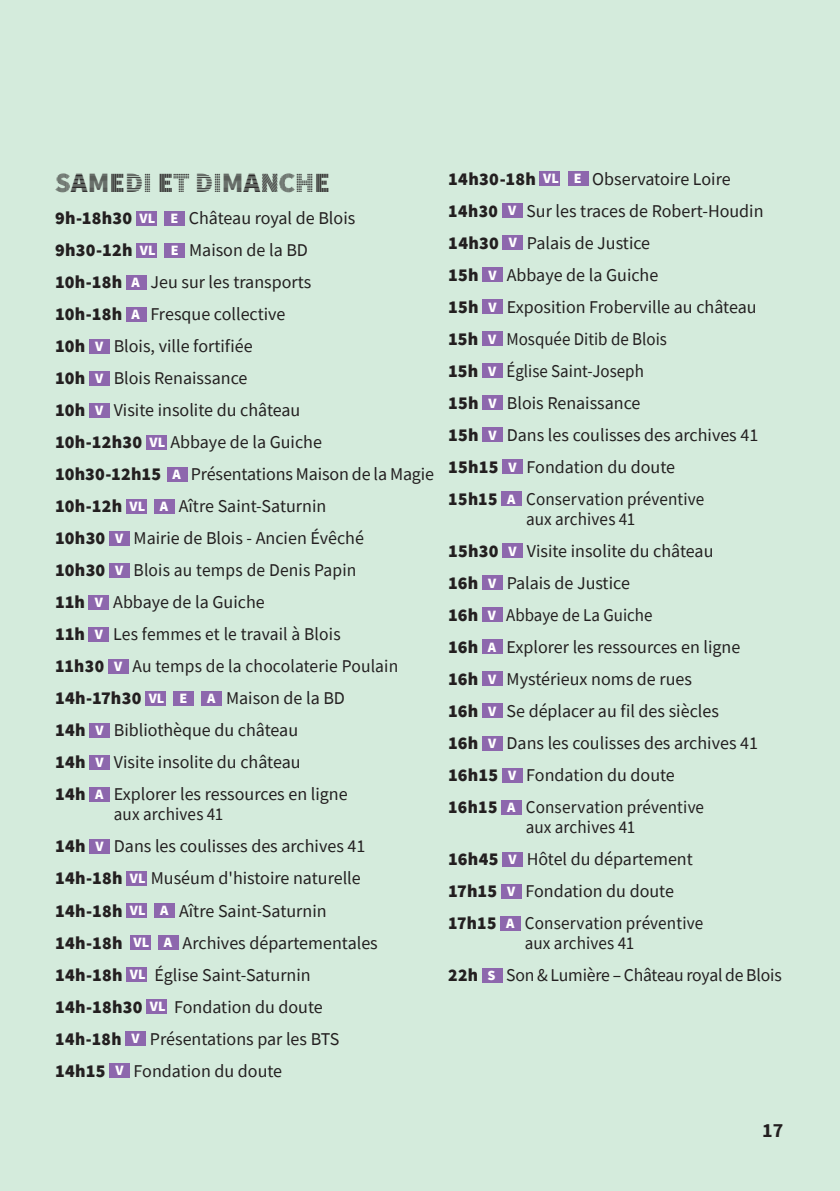
<style>
.page{position:relative;width:840px;height:1191px;background:#fff}
.page>*{position:absolute;margin:0;border:0;box-sizing:border-box;transform-origin:0 0}
.t1{font:900 28px "Source Sans Pro DISPLAYV2";color:#231f20}
.t2{font:700 20px "Source Sans Pro";color:#231f20}
.t3{font:18px/32px "Source Sans Pro";color:#231f20}
.t4{font:18px/32px "Source Sans Pro";color:#231f20;scale:.95 1}
.s1{font-weight:900}
.s2{font-weight:900;font-size:14.2px;color:#fff}
</style>
<div class="page">
<div style="left:0;top:0;width:839px;height:1191px;background:#d4ebdc"></div>
<div style="left:136px;top:211px;width:21px;height:15px;background:#8d67ad"></div>
<div style="left:164px;top:211px;width:21px;height:15px;background:#8d67ad"></div>
<div style="left:136px;top:243px;width:21px;height:15px;background:#8d67ad"></div>
<div style="left:164px;top:243px;width:21px;height:15px;background:#8d67ad"></div>
<div style="left:126px;top:275px;width:21px;height:15px;background:#8d67ad"></div>
<div style="left:126px;top:307px;width:21px;height:15px;background:#8d67ad"></div>
<div style="left:89px;top:339px;width:21px;height:15px;background:#8d67ad"></div>
<div style="left:89px;top:371px;width:21px;height:15px;background:#8d67ad"></div>
<div style="left:89px;top:403px;width:21px;height:15px;background:#8d67ad"></div>
<div style="left:146px;top:435px;width:20px;height:15px;background:#8d67ad"></div>
<div style="left:167px;top:467px;width:21px;height:15px;background:#8d67ad"></div>
<div style="left:126px;top:499px;width:21px;height:15px;background:#8d67ad"></div>
<div style="left:154px;top:499px;width:21px;height:15px;background:#8d67ad"></div>
<div style="left:109px;top:531px;width:21px;height:15px;background:#8d67ad"></div>
<div style="left:109px;top:563px;width:21px;height:15px;background:#8d67ad"></div>
<div style="left:88px;top:595px;width:21px;height:15px;background:#8d67ad"></div>
<div style="left:88px;top:627px;width:21px;height:15px;background:#8d67ad"></div>
<div style="left:108px;top:659px;width:21px;height:15px;background:#8d67ad"></div>
<div style="left:145px;top:691px;width:21px;height:15px;background:#8d67ad"></div>
<div style="left:173px;top:691px;width:21px;height:15px;background:#8d67ad"></div>
<div style="left:201px;top:691px;width:21px;height:15px;background:#8d67ad"></div>
<div style="left:89px;top:723px;width:21px;height:15px;background:#8d67ad"></div>
<div style="left:89px;top:755px;width:21px;height:15px;background:#8d67ad"></div>
<div style="left:89px;top:787px;width:21px;height:15px;background:#8d67ad"></div>
<div style="left:89px;top:839px;width:21px;height:15px;background:#8d67ad"></div>
<div style="left:126px;top:871px;width:21px;height:15px;background:#8d67ad"></div>
<div style="left:126px;top:903px;width:21px;height:15px;background:#8d67ad"></div>
<div style="left:154px;top:903px;width:21px;height:15px;background:#8d67ad"></div>
<div style="left:130px;top:935px;width:20px;height:15px;background:#8d67ad"></div>
<div style="left:158px;top:935px;width:21px;height:15px;background:#8d67ad"></div>
<div style="left:126px;top:967px;width:21px;height:15px;background:#8d67ad"></div>
<div style="left:146px;top:999px;width:21px;height:15px;background:#8d67ad"></div>
<div style="left:125px;top:1031px;width:21px;height:15px;background:#8d67ad"></div>
<div style="left:109px;top:1063px;width:21px;height:15px;background:#8d67ad"></div>
<div style="left:539px;top:171px;width:21px;height:15px;background:#8d67ad"></div>
<div style="left:567px;top:171px;width:21px;height:15px;background:#8d67ad"></div>
<div style="left:501px;top:203px;width:21px;height:15px;background:#8d67ad"></div>
<div style="left:502px;top:235px;width:21px;height:15px;background:#8d67ad"></div>
<div style="left:482px;top:267px;width:21px;height:15px;background:#8d67ad"></div>
<div style="left:482px;top:299px;width:21px;height:15px;background:#8d67ad"></div>
<div style="left:481px;top:331px;width:21px;height:15px;background:#8d67ad"></div>
<div style="left:481px;top:363px;width:21px;height:15px;background:#8d67ad"></div>
<div style="left:482px;top:395px;width:21px;height:15px;background:#8d67ad"></div>
<div style="left:482px;top:427px;width:21px;height:15px;background:#8d67ad"></div>
<div style="left:502px;top:459px;width:20px;height:15px;background:#8d67ad"></div>
<div style="left:501px;top:491px;width:21px;height:15px;background:#8d67ad"></div>
<div style="left:502px;top:543px;width:21px;height:15px;background:#8d67ad"></div>
<div style="left:482px;top:575px;width:20px;height:15px;background:#8d67ad"></div>
<div style="left:481px;top:607px;width:21px;height:15px;background:#8d67ad"></div>
<div style="left:482px;top:639px;width:20px;height:15px;background:#8d67ad"></div>
<div style="left:481px;top:671px;width:21px;height:15px;background:#8d67ad"></div>
<div style="left:482px;top:703px;width:20px;height:15px;background:#8d67ad"></div>
<div style="left:482px;top:735px;width:20px;height:15px;background:#8d67ad"></div>
<div style="left:501px;top:767px;width:21px;height:15px;background:#8d67ad"></div>
<div style="left:501px;top:799px;width:20px;height:15px;background:#8d67ad"></div>
<div style="left:502px;top:851px;width:20px;height:15px;background:#8d67ad"></div>
<div style="left:500px;top:883px;width:21px;height:15px;background:#8d67ad"></div>
<div style="left:500px;top:915px;width:21px;height:15px;background:#8d67ad"></div>
<div style="left:481px;top:967px;width:21px;height:15px;background:#8d67ad"></div>
<h1 class="t1" style="left:55px;top:168px;width:276px">SAMEDI ET DIMANCHE</h1>
<p class="t3" style="left:55px;top:202px;width:380px"><span class="s1">9h-18h30</span> <span class="s2">VL E</span> Château royal de Blois<br><span class="s1">9h30-12h</span> <span class="s2">VL E</span> Maison de la BD<br><span class="s1">10h-18h</span> <span class="s2">A</span> Jeu sur les transports<br><span class="s1">10h-18h</span> <span class="s2">A</span> Fresque collective<br><span class="s1">10h</span> <span class="s2">V</span> Blois, ville fortifiée<br><span class="s1">10h</span> <span class="s2">V</span> Blois Renaissance<br><span class="s1">10h</span> <span class="s2">V</span> Visite insolite du château<br><span class="s1">10h-12h30</span> <span class="s2">VL</span> Abbaye de la Guiche<br><span class="s1">10h30-12h15</span> <span class="s2">A</span> Présentations Maison de la Magie<br><span class="s1">10h-12h</span> <span class="s2">VL A</span> Aître Saint-Saturnin<br><span class="s1">10h30</span> <span class="s2">V</span> Mairie de Blois - Ancien Évêché<br><span class="s1">10h30</span> <span class="s2">V</span> Blois au temps de Denis Papin<br><span class="s1">11h</span> <span class="s2">V</span> Abbaye de la Guiche<br><span class="s1">11h</span> <span class="s2">V</span> Les femmes et le travail à Blois<br><span class="s1">11h30</span> <span class="s2">V</span> Au temps de la chocolaterie Poulain<br><span class="s1">14h-17h30</span> <span class="s2">VL E</span></p>
<p class="t3" style="left:55px;top:682px;width:294px;text-indent:152px"><span class="s2">A</span> Maison de la BD<br><span class="s1">14h</span> <span class="s2">V</span> Bibliothèque du château<br><span class="s1">14h</span> <span class="s2">V</span> Visite insolite du château<br><span class="s1">14h</span> <span class="s2">A</span> Explorer les ressources en ligne</p>
<p class="t4" style="left:55px;top:798px;width:341px;text-indent:59px">aux archives 41<br><span class="s1">14h</span> <span class="s2">V</span> Dans les coulisses des archives 41<br><span class="s1">14h-18h</span> <span class="s2">VL</span> Muséum d'histoire naturelle<br><span class="s1">14h-18h</span> <span class="s2">VL A</span> Aître Saint-Saturnin<br><span class="s1">14h-18h</span> <span class="s2">VL A</span> Archives départementales<br><span class="s1">14h-18h</span> <span class="s2">VL</span> Église Saint-Saturnin<br><span class="s1">14h-18h30</span> <span class="s2">VL</span> Fondation du doute<br><span class="s1">14h-18h</span> <span class="s2">V</span> Présentations par les BTS<br><span class="s1">14h15</span> <span class="s2">V</span> Fondation du doute</p>
<p class="t3" style="left:448px;top:163px;width:317px"><span class="s1">14h30-18h</span> <span class="s2">VL E</span> Observatoire Loire<br><span class="s1">14h30</span> <span class="s2">V</span> Sur les traces de Robert-Houdin<br><span class="s1">14h30</span> <span class="s2">V</span> Palais de Justice<br><span class="s1">15h</span> <span class="s2">V</span> Abbaye de la Guiche<br><span class="s1">15h</span> <span class="s2">V</span> Exposition Froberville au château<br><span class="s1">15h</span> <span class="s2">V</span> Mosquée Ditib de Blois<br><span class="s1">15h</span> <span class="s2">V</span> Église Saint-Joseph<br><span class="s1">15h</span> <span class="s2">V</span> Blois Renaissance<br><span class="s1">15h</span> <span class="s2">V</span> Dans les coulisses des archives 41<br><span class="s1">15h15</span> <span class="s2">V</span> Fondation du doute<br><span class="s1">15h15</span> <span class="s2">A</span> Conservation préventive</p>
<p class="t4" style="left:448px;top:503px;width:327px;text-indent:78px">aux archives 41<br><span class="s1">15h30</span> <span class="s2">V</span> Visite insolite du château<br><span class="s1">16h</span> <span class="s2">V</span> Palais de Justice<br><span class="s1">16h</span> <span class="s2">V</span> Abbaye de La Guiche<br><span class="s1">16h</span> <span class="s2">A</span> Explorer les ressources en ligne<br><span class="s1">16h</span> <span class="s2">V</span> Mystérieux noms de rues<br><span class="s1">16h</span> <span class="s2">V</span> Se déplacer au fil des siècles<br><span class="s1">16h</span> <span class="s2">V</span> Dans les coulisses des archives 41<br><span class="s1">16h15</span> <span class="s2">V</span> Fondation du doute<br><span class="s1">16h15</span> <span class="s2">A</span> Conservation préventive</p>
<p class="t4" style="left:448px;top:811px;width:270px;text-indent:78px">aux archives 41<br><span class="s1">16h45</span> <span class="s2">V</span> Hôtel du département<br><span class="s1">17h15</span> <span class="s2">V</span> Fondation du doute<br><span class="s1">17h15</span> <span class="s2">A</span> Conservation préventive</p>
<p class="t4" style="left:448px;top:927px;width:352px;text-indent:77px">aux archives 41<br><span class="s1">22h</span> <span class="s2">S</span> Son &amp; Lumière – Château royal de Blois</p>
<p class="t2" style="left:761px;top:1117px;width:23px">17</p>
</div>
